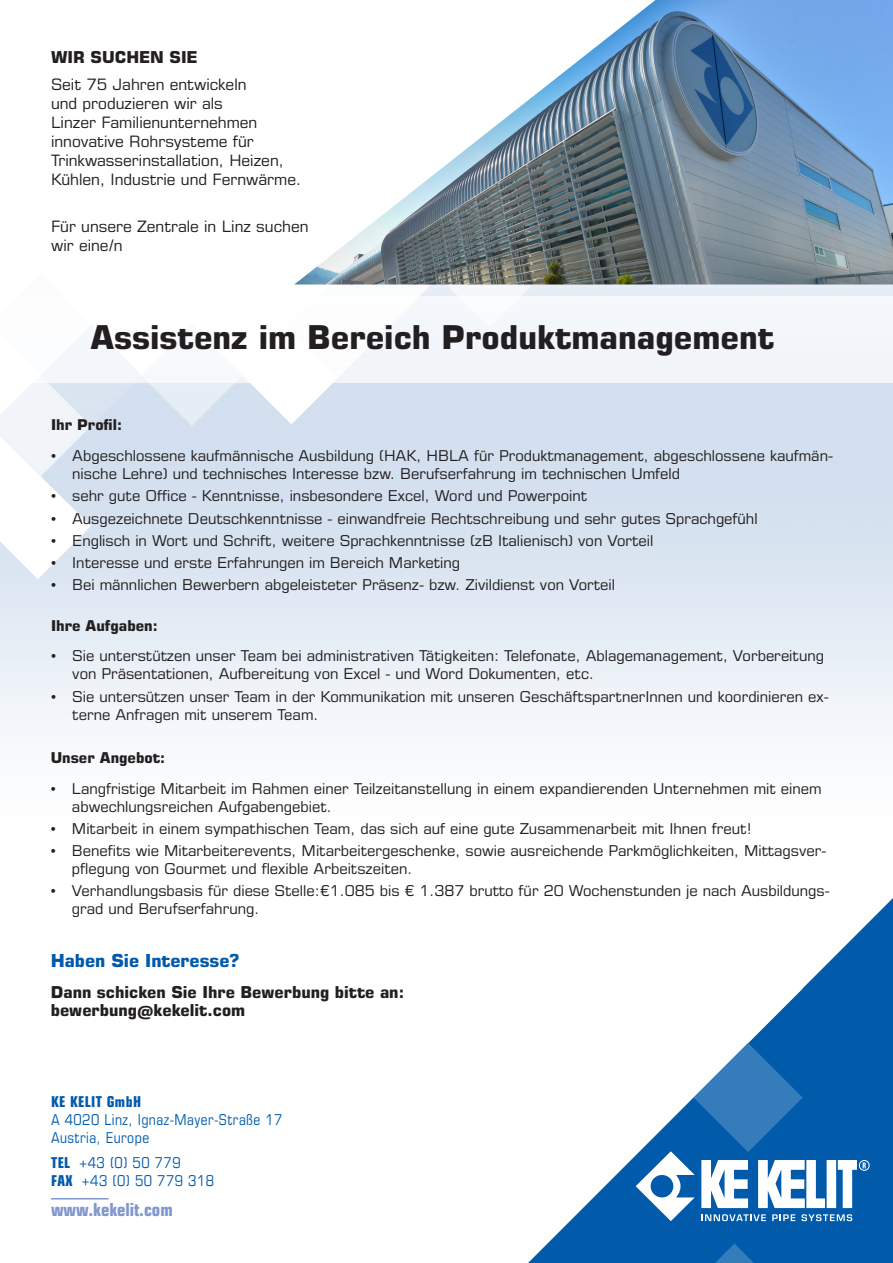
<style>
.page{position:relative;width:893px;height:1263px;background:#fff}
.page>*{position:absolute;margin:0;border:0;box-sizing:border-box;transform-origin:0 0}
.t1{font:700 33px "Eurostile LT Pro";color:#231f20}
.t2{font:700 18px "Eurostile LT Pro";color:#015aaa}
.t3{font:700 condensed 18px "Eurostile LT Pro";color:#8197cd}
.Überschrift{font:700 16.5px/17.9px "Eurostile LT Pro";color:#231f20}
.unterüberschrift{font:15.75px/18.9px "Eurostile LT Pro";color:#231f20}
.t4{font:15px/18px "Eurostile LT Pro";color:#231f20}
.t5{font:condensed 15px/18px "Eurostile LT Pro";letter-spacing:.03em;color:#015aaa}
.titel{font:700 15px "Eurostile LT Pro";color:#231f20}
.s1{font-weight:700}
</style>
<div class="page">
<svg style="left:528px;top:898px;width:365px;height:365px"></svg>
<svg style="left:0;top:274px;width:586px;height:305px;fill:#d5e1ef"></svg>
<svg style="left:680px;top:1243px;width:109px;height:20px;background:#0a5fac"></svg>
<img style="left:294px;top:0;width:599px;height:284px">
<div style="left:0;top:296px;width:893px;height:87px;background:#f4f7fb"></div>
<svg style="left:636px;top:934px;width:234px;height:287px"></svg>
<hr style="left:51px;top:1198px;width:58px;height:1px;background:#8197cd">
<p class="Überschrift" style="left:51px;top:48px;width:148px">WIR SUCHEN SIE</p>
<p class="unterüberschrift" style="left:51px;top:75px;width:252px">Seit 75 Jahren entwickeln<br>und produzieren wir als<br>Linzer Familienunternehmen innovative Rohrsysteme für<br>Trinkwasserinstallation, Heizen,<br>Kühlen, Industrie und Fernwärme.</p>
<p class="unterüberschrift" style="left:51px;top:216px;width:259px;line-height:19.5px">Für unsere Zentrale in Linz suchen wir eine/n</p>
<p class="t1" style="left:90px;top:317px;width:685px">Assistenz im Bereich Produktmanagement</p>
<p class="titel" style="left:51px;top:416px;width:73px">Ihr Profil:</p>
<p class="t4" style="left:72px;top:447px;width:762px;text-indent:-21px">• Abgeschlossene kaufmännische Ausbildung (HAK, HBLA für Produktmanagement, abgeschlossene kaufmän&shy;nische Lehre) und technisches Interesse bzw. Berufserfahrung im technischen Umfeld</p>
<p class="t4" style="left:51px;top:487px;width:538px">• sehr gute Office - Kenntnisse, insbesondere Excel, Word und Powerpoint</p>
<p class="t4" style="left:51px;top:509px;width:708px">• Ausgezeichnete Deutschkenntnisse - einwandfreie Rechtschreibung und sehr gutes Sprachgefühl</p>
<p class="t4" style="left:51px;top:531px;width:604px">• Englisch in Wort und Schrift, weitere Sprachkenntnisse (zB Italienisch) von Vorteil</p>
<p class="t4" style="left:51px;top:554px;width:411px">• Interesse und erste Erfahrungen im Bereich Marketing</p>
<p class="t4" style="left:51px;top:576px;width:566px">• Bei männlichen Bewerbern abgeleisteter Präsenz- bzw. Zivildienst von Vorteil</p>
<p class="titel" style="left:51px;top:616px;width:108px">Ihre Aufgaben:</p>
<p class="t4" style="left:72px;top:647px;width:753px;text-indent:-21px">• Sie unterstützen unser Team bei administrativen Tätigkeiten: Telefonate, Ablagemanagement, Vorbereitung von Präsentationen, Aufbereitung von Excel - und Word Dokumenten, etc.</p>
<p class="t4" style="left:72px;top:687px;width:758px;text-indent:-21px">• Sie untersützen unser Team in der Kommunikation mit unseren GeschäftspartnerInnen und koordinieren ex&shy;terne Anfragen mit unserem Team.</p>
<p class="titel" style="left:51px;top:748px;width:116px">Unser Angebot:</p>
<p class="t4" style="left:72px;top:779px;width:751px;text-indent:-21px">• Langfristige Mitarbeit im Rahmen einer Teilzeitanstellung in einem expandierenden Unternehmen mit einem abwechlungsreichen Aufgabengebiet.</p>
<p class="t4" style="left:51px;top:819px;width:702px">• Mitarbeit in einem sympathischen Team, das sich auf eine gute Zusammenarbeit mit Ihnen freut!</p>
<p class="t4" style="left:72px;top:842px;width:756px;text-indent:-21px">• Benefits wie Mitarbeiterevents, Mitarbeitergeschenke, sowie ausreichende Parkmöglichkeiten, Mittagsver&shy;pflegung von Gourmet und flexible Arbeitszeiten.</p>
<p class="t4" style="left:72px;top:882px;width:759px;text-indent:-21px">• Verhandlungsbasis für diese Stelle:€1.085 bis € 1.387 brutto für 20 Wochenstunden je nach Ausbildungs&shy;grad und Berufserfahrung.</p>
<p class="t2" style="left:51px;top:949px;width:190px">Haben Sie Interesse?</p>
<p class="Überschrift" style="left:51px;top:983px;width:355px">Dann schicken Sie Ihre Bewerbung bitte an: bewerbung@kekelit.com</p>
<p class="t5" style="left:51px;top:1092px;width:233px"><span class="s1">KE KELIT GmbH<br></span>A 4020 Linz, Ignaz-Mayer-Straße 17<br>Austria, Europe</p>
<p class="t5" style="left:51px;top:1154px;width:165px"><span class="s1">TEL</span> +43 (0) 50 779<br><span class="s1">FAX</span> +43 (0) 50 779 318</p>
<p class="t3" style="left:51px;top:1199px;width:123px">www.kekelit.com</p>
</div>
